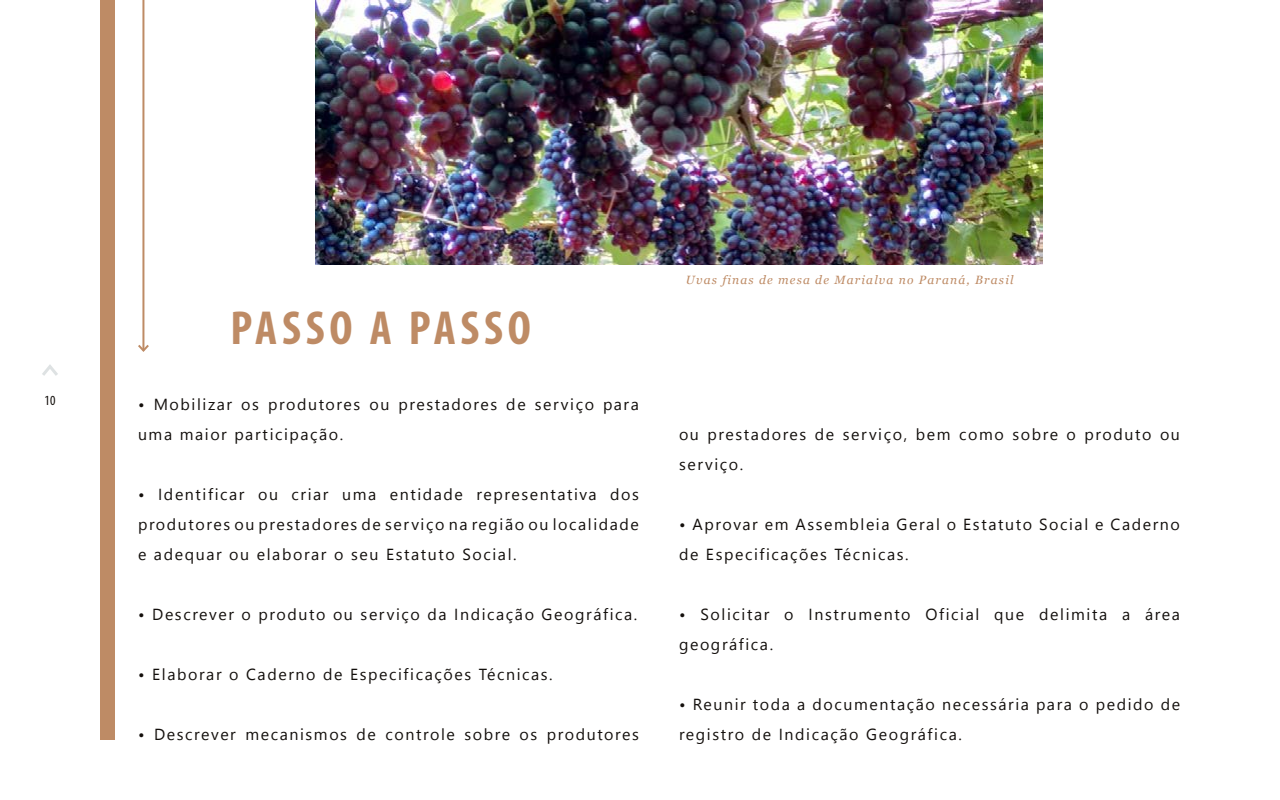
<style>
.page{position:relative;width:1280px;height:800px;background:#fff}
.page>*{position:absolute;margin:0;border:0;box-sizing:border-box;transform-origin:0 0}
.t1{font:700 condensed 48px "Myriad Pro";letter-spacing:.1em;color:#be8b65}
.t2{font:16px/30px "Segoe UI";letter-spacing:.1em;color:#130f0c}
.t3{font:condensed 14px "Myriad Pro";color:#130f0c}
.t4{font:italic 12px "Georgia";letter-spacing:.1em;color:#be8b65}
.s1{font-weight:600}
</style>
<div class="page">
<svg style="left:42px;top:364px;width:16px;height:12px"></svg>
<div style="left:100px;top:0;width:15px;height:740px;background:#be8b65"></div>
<hr style="left:142px;top:0;width:2px;height:351px;background:#be8b65">
<svg style="left:138px;top:343px;width:11px;height:9px"></svg>
<img style="left:315px;top:0;width:727px;height:265px">
<h1 class="t1" style="left:230px;top:298px;width:302px">PASSO A PASSO</h1>
<p class="t3" style="left:45px;top:392px;width:12px">10</p>
<p class="t2" style="left:138px;top:389px;width:502px"><span class="s1">•</span> Mobilizar os produtores ou prestadores de serviço para uma maior participação.</p>
<p class="t2" style="left:138px;top:479px;width:503px;text-align:justify"><span class="s1">•</span> Identificar ou criar uma entidade representativa dos produtores ou prestadores de serviço na região ou localidade e adequar ou elaborar o seu Estatuto Social.</p>
<p class="t2" style="left:138px;top:599px;width:501px"><span class="s1">•</span> Descrever o produto ou serviço da Indicação Geográfica.</p>
<p class="t2" style="left:138px;top:659px;width:416px"><span class="s1">•</span> Elaborar o Caderno de Especificações Técnicas.</p>
<p class="t2" style="left:138px;top:719px;width:502px"><span class="s1">•</span> Descrever mecanismos de controle sobre os produtores</p>
<p class="t4" style="left:686px;top:273px;width:329px">Uvas finas de mesa de Marialva no Paraná, Brasil</p>
<p class="t2" style="left:679px;top:419px;width:503px">ou prestadores de serviço, bem como sobre o produto ou serviço.</p>
<p class="t2" style="left:679px;top:509px;width:502px"><span class="s1">•</span> Aprovar em Assembleia Geral o Estatuto Social e Caderno de Especificações Técnicas.</p>
<p class="t2" style="left:679px;top:599px;width:503px"><span class="s1">•</span> Solicitar o Instrumento Oficial que delimita a área geográfica.</p>
<p class="t2" style="left:679px;top:689px;width:503px"><span class="s1">•</span> Reunir toda a documentação necessária para o pedido de registro de Indicação Geográfica.</p>
</div>
